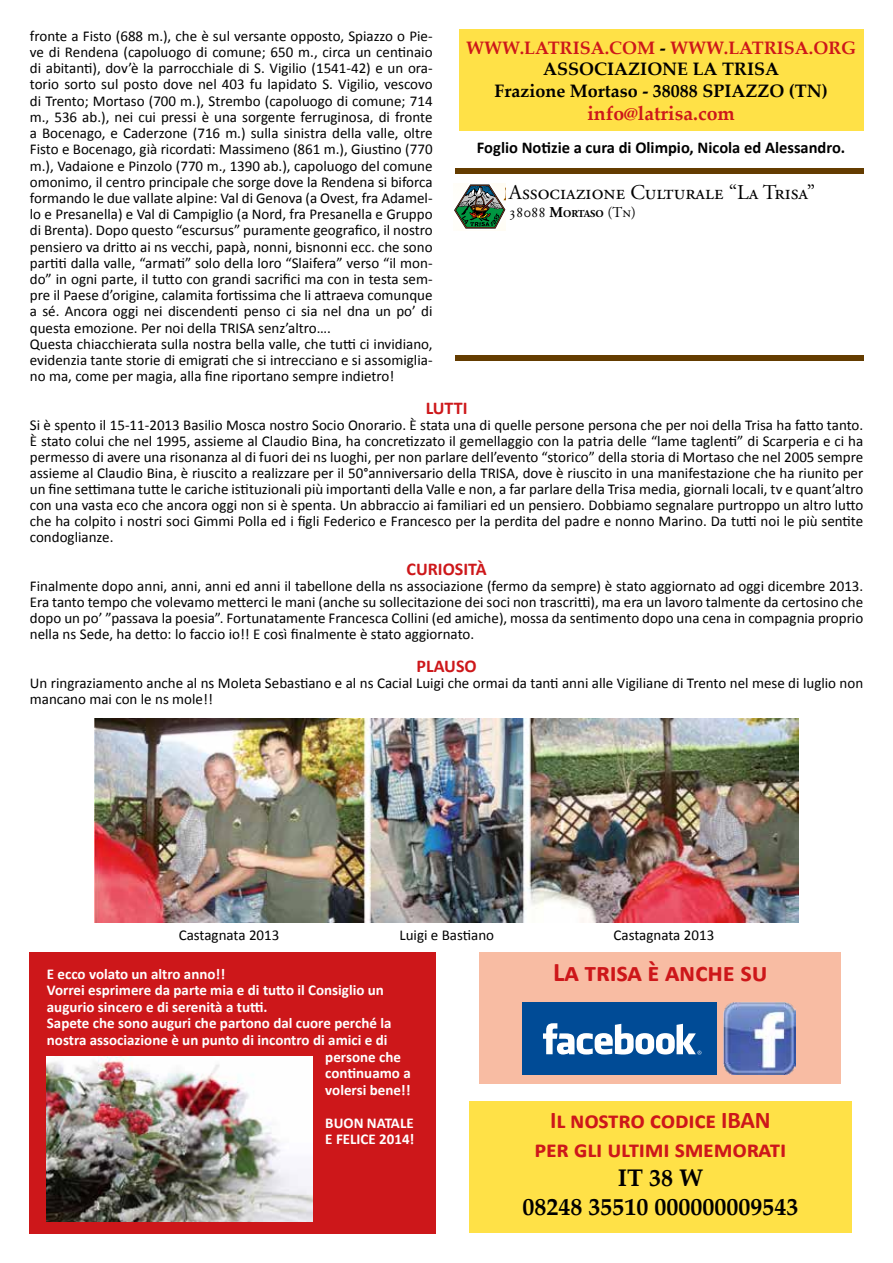
<style>
.page{position:relative;width:893px;height:1263px;background:#fff}
.page>*{position:absolute;margin:0;border:0;box-sizing:border-box;transform-origin:0 0}
.t1{font:700 27px "Calibri";letter-spacing:-.01em;color:#cd171a}
.t2{font:700 24px/28.8px "Calibri";letter-spacing:-.01em;color:#cd171a;text-align:center}
.t3{font:700 24px/28.8px "Palatino Linotype";color:#000;text-align:center}
.t4{font:21px "Adobe Garamond Pro";color:#000}
.t5{font:700 19.5px "Palatino Linotype";color:#cd171a}
.t6{font:700 18px/21.6px "Palatino Linotype";color:#000;text-align:center}
.t7{font:700 18px "Calibri";color:#cd171a}
.t8{font:700 16.5px "Calibri";color:#000}
.t9{font:15px/16.2px "Calibri";color:#000}
.t10{font:700 15px/16.5px "Calibri";color:#fff}
.t11{font:15px "Adobe Garamond Pro";color:#000}
.s1{color:#cd171a}
.s2{font-weight:700}
.s3{font-weight:700;font-size:10.5px}
</style>
<div class="page">
<div style="left:30px;top:952px;width:406px;height:281px;background:#cd171a"></div>
<svg style="left:454px;top:184px;width:52px;height:47px"></svg>
<div style="left:455px;top:168px;width:408px;height:5px;background:#643c00"></div>
<div style="left:455px;top:356px;width:408px;height:5px;background:#643c00"></div>
<div style="left:459px;top:30px;width:404px;height:101px;background:#ffe147"></div>
<div style="left:469px;top:1101px;width:383px;height:132px;background:#ffe147"></div>
<div style="left:480px;top:952px;width:361px;height:131px;background:#f8bca3"></div>
<div style="left:522px;top:1002px;width:194px;height:72px;background:#004b96"></div>
<svg style="left:543px;top:1023px;width:158px;height:31px"></svg>
<img style="left:723px;top:1002px;width:72px;height:72px">
<img style="left:94px;top:718px;width:705px;height:204px">
<img style="left:47px;top:1057px;width:266px;height:164px">
<p class="t9" style="left:30px;top:28px;width:404px">fronte a Fisto (688 m.), che è sul versante opposto, Spiazzo o Pie&shy;ve di Rendena (capoluogo di comune; 650 m., circa un centinaio di abitanti), dov’è la parrocchiale di S. Vigilio (1541-42) e un ora&shy;torio sorto sul posto dove nel 403 fu lapidato S. Vigilio, vescovo di Trento; Mortaso (700 m.), Strembo (capoluogo di comune; 714 m., 536 ab.), nei cui pressi è una sorgente ferruginosa, di fronte a Bocenago, e Caderzone (716 m.) sulla sinistra della valle, oltre Fisto e Bocenago, già ricordati: Massimeno (861 m.), Giustino (770 m.), Vadaione e Pinzolo (770 m., 1390 ab.), capoluogo del comune omonimo, il centro principale che sorge dove la Rendena si biforca formando le due vallate alpine: Val di Genova (a Ovest, fra Adamel&shy;lo e Presanella) e Val di Campiglio (a Nord, fra Presanella e Gruppo di Brenta). Dopo questo “escursus” puramente geografico, il nostro pensiero va dritto ai ns vecchi, papà, nonni, bisnonni ecc. che sono partiti dalla valle, “armati” solo della loro “Slaifera” verso “il mon&shy;do” in ogni parte, il tutto con grandi sacrifici ma con in testa sem&shy;pre il Paese d’origine, calamita fortissima che li attraeva comunque a sé. Ancora oggi nei discendenti penso ci sia nel dna un po’ di questa emozione. Per noi della TRISA senz’altro….<br>Questa chiacchierata sulla nostra bella valle, che tutti ci invidiano, evidenzia tante storie di emigrati che si intrecciano e si assomiglia&shy;no ma, come per magia, alla fine riportano sempre indietro!</p>
<p class="t7" style="left:426px;top:396px;width:43px">LUTTI</p>
<p class="t9" style="left:30px;top:417px;width:835px;text-align:justify">Si è spento il 15-11-2013 Basilio Mosca nostro Socio Onorario. È stata una di quelle persone persona che per noi della Trisa ha fatto tanto.<br>È stato colui che nel 1995, assieme al Claudio Bina, ha concretizzato il gemellaggio con la patria delle “lame taglenti” di Scarperia e ci ha permesso di avere una risonanza al di fuori dei ns luoghi, per non parlare dell’evento “storico” della storia di Mortaso che nel 2005 sempre assieme al Claudio Bina, è riuscito a realizzare per il 50°anniversario della TRISA, dove è riuscito in una manifestazione che ha riunito per un fine settimana tutte le cariche istituzionali più importanti della Valle e non, a far parlare della Trisa media, giornali locali, tv e quant’altro con una vasta eco che ancora oggi non si è spenta. Un abbraccio ai familiari ed un pensiero. Dobbiamo segnalare purtroppo un altro lutto che ha colpito i nostri soci Gimmi Polla ed i figli Federico e Francesco per la perdita del padre e nonno Marino. Da tutti noi le più sentite condoglianze.</p>
<p class="t7" style="left:407px;top:558px;width:82px">CURIOSITÀ</p>
<p class="t9" style="left:30px;top:578px;width:835px;text-align:justify">Finalmente dopo anni, anni, anni ed anni il tabellone della ns associazione (fermo da sempre) è stato aggiornato ad oggi dicembre 2013.<br>Era tanto tempo che volevamo metterci le mani (anche su sollecitazione dei soci non trascritti), ma era un lavoro talmente da certosino che dopo un po’ ”passava la poesia”. Fortunatamente Francesca Collini (ed amiche), mossa da sentimento dopo una cena in compagnia proprio nella ns Sede, ha detto: lo faccio io!! E così finalmente è stato aggiornato.</p>
<p class="t7" style="left:416px;top:654px;width:62px">PLAUSO</p>
<p class="t9" style="left:30px;top:675px;width:835px">Un ringraziamento anche al ns Moleta Sebastiano e al ns Cacial Luigi che ormai da tanti anni alle Vigiliane di Trento nel mese di luglio non mancano mai con le ns mole!!</p>
<p class="t6" style="left:466px;top:36px;width:392px"><span class="s1">WWW.LATRISA.COM</span> - <span class="s1">WWW.LATRISA.ORG<br></span>ASSOCIAZIONE LA TRISA<br>Frazione Mortaso - 38088 SPIAZZO (TN)</p>
<h3 class="t5" style="left:587px;top:100px;width:149px">info@latrisa.com</h3>
<p class="t8" style="left:477px;top:137px;width:370px">Foglio Notizie a cura di Olimpio, Nicola ed Alessandro.</p>
<h3 class="t4" style="left:509px;top:180px;width:308px">Associazione Culturale “La Trisa”</h3>
<p class="t11" style="left:509px;top:203px;width:129px">38088 <span class="s2">M</span><span class="s3">ORTASO</span> (Tn)</p>
<p class="t9" style="left:179px;top:927px;width:102px">Castagnata 2013</p>
<p class="t9" style="left:399px;top:927px;width:96px">Luigi e Bastiano</p>
<p class="t9" style="left:614px;top:927px;width:102px">Castagnata 2013</p>
<p class="t10" style="left:47px;top:966px;width:180px">E ecco volato un altro anno!!</p>
<h1 class="t1" style="left:553px;top:955px;width:216px">La trisa è anche su</h1>
<p class="t10" style="left:47px;top:982px;width:339px">Vorrei esprimere da parte mia e di tutto il Consiglio un</p>
<p class="t10" style="left:47px;top:999px;width:222px">augurio sincero e di serenità a tutti.</p>
<p class="t10" style="left:47px;top:1015px;width:346px">Sapete che sono auguri che partono dal cuore perché la</p>
<p class="t10" style="left:47px;top:1032px;width:342px">nostra associazione è un punto di incontro di amici e di</p>
<p class="t10" style="left:325px;top:1048px;width:77px">persone che</p>
<p class="t10" style="left:325px;top:1065px;width:87px">continuamo a</p>
<p class="t10" style="left:325px;top:1081px;width:87px">volersi bene!!</p>
<p class="t10" style="left:325px;top:1114px;width:91px">BUON NATALE<br>E FELICE 2014!</p>
<h2 class="t2" style="left:534px;top:1106px;width:253px">Il nostro codice IBAN per gli ultimi smemorati</h2>
<h2 class="t3" style="left:522px;top:1162px;width:277px">IT 38 W<br>08248 35510 000000009543</h2>
</div>
